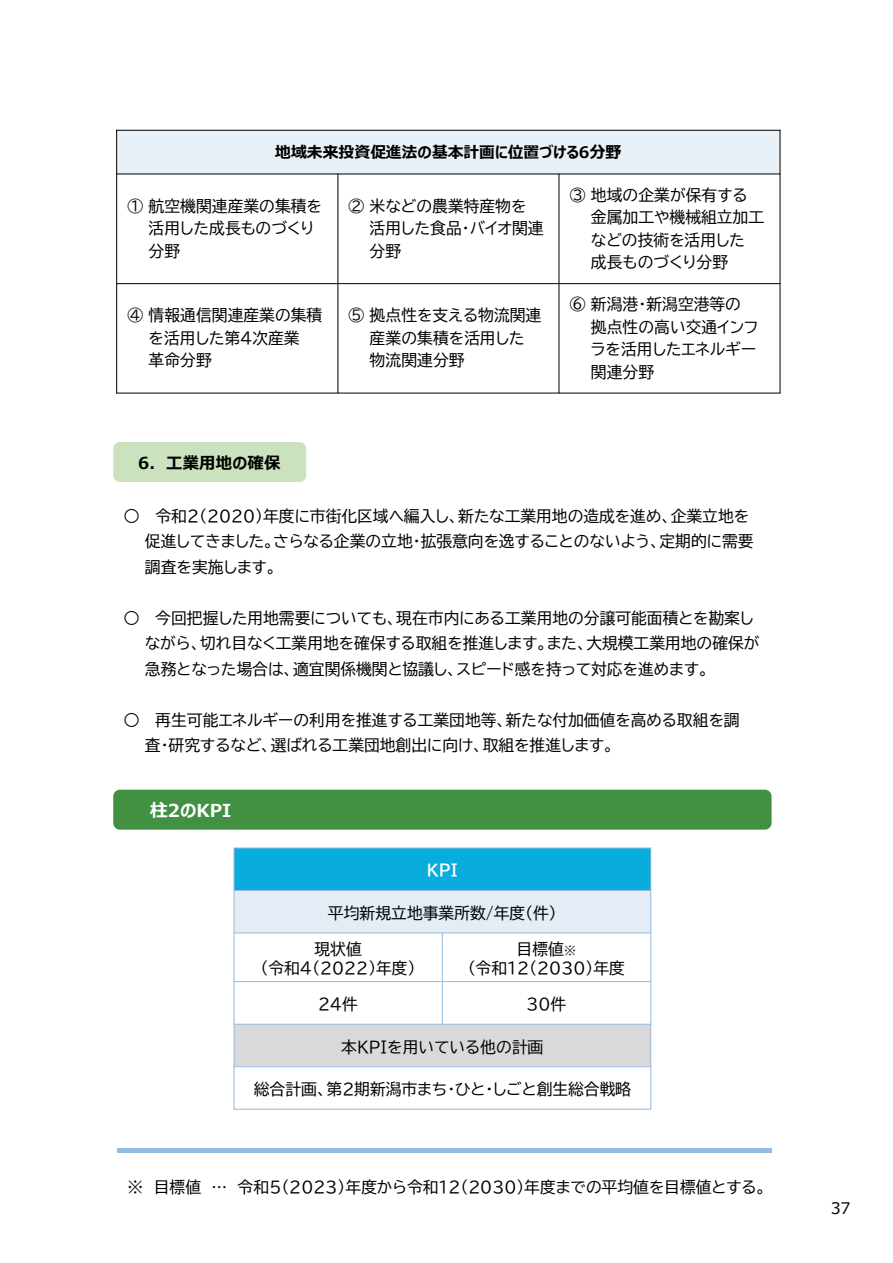
<style>
.page{position:relative;width:893px;height:1263px;background:#fff}
.page>*{position:absolute;margin:0;border:0;box-sizing:border-box;transform-origin:0 0}
.t1{font:700 17.85px "Meiryo UI";color:#fff}
.t2{font:700 16.5px "Meiryo UI";letter-spacing:.015em;color:#000}
.t3{font:15.9px "Meiryo";color:#000}
.t4{font:15.75px/22.5px "BIZ UDP Gothic";letter-spacing:.005em;color:#000}
.t5{font:700 15.75px "Meiryo UI";letter-spacing:.005em;color:#000}
.t6{font:15.75px "BIZ UDP Gothic Bold";color:#fff}
.s1{font-size:12px}
</style>
<div class="page">
<div style="left:117px;top:130px;width:663px;height:44px;background:#e7f1f7"></div>
<hr style="left:338px;top:174px;width:1px;height:219px;background:#000">
<hr style="left:559px;top:174px;width:1px;height:219px;background:#000">
<hr style="left:116px;top:174px;width:664px;height:1px;background:#000">
<hr style="left:116px;top:283px;width:664px;height:1px;background:#000">
<hr style="left:116px;top:130px;width:1px;height:263px;background:#000">
<hr style="left:780px;top:130px;width:1px;height:263px;background:#000">
<hr style="left:116px;top:130px;width:664px;height:1px;background:#000">
<hr style="left:116px;top:393px;width:664px;height:1px;background:#000">
<div style="left:113px;top:442px;width:193px;height:40px;background:#cae2bd;border-radius:7px"></div>
<div style="left:234px;top:848px;width:417px;height:42px;background:#08acdd"></div>
<div style="left:234px;top:890px;width:417px;height:43px;background:#e4ecf5"></div>
<div style="left:234px;top:1024px;width:417px;height:43px;background:#d9d9d9"></div>
<hr style="left:442px;top:932px;width:1px;height:92px;background:#94bbe0">
<hr style="left:234px;top:890px;width:417px;height:1px;background:#94bbe0">
<hr style="left:234px;top:932px;width:417px;height:1px;background:#94bbe0">
<hr style="left:234px;top:981px;width:417px;height:1px;background:#94bbe0">
<hr style="left:234px;top:1024px;width:417px;height:1px;background:#94bbe0">
<hr style="left:234px;top:1066px;width:417px;height:1px;background:#94bbe0">
<hr style="left:234px;top:848px;width:1px;height:261px;background:#94bbe0">
<hr style="left:650px;top:848px;width:1px;height:261px;background:#94bbe0">
<hr style="left:234px;top:848px;width:417px;height:1px;background:#94bbe0">
<hr style="left:234px;top:1109px;width:417px;height:1px;background:#94bbe0">
<div style="left:113px;top:790px;width:659px;height:40px;background:#429042;border-radius:7px"></div>
<div style="left:117px;top:1148px;width:655px;height:5px;background:#94bbe0"></div>
<p class="t5" style="left:275px;top:141px;width:347px">地域未来投資促進法の基本計画に位置づける6分野</p>
<p class="t4" style="left:149px;top:195px;width:175px;text-indent:-21px">① 航空機関連産業の集積を活用した成長ものづくり分野</p>
<p class="t4" style="left:370px;top:195px;width:175px;text-indent:-21px">② 米などの農業特産物を活用した食品・バイオ関連分野</p>
<p class="t4" style="left:591px;top:183px;width:175px;text-indent:-21px">③ 地域の企業が保有する金属加工や機械組立加工などの技術を活用した成長ものづくり分野</p>
<p class="t4" style="left:149px;top:304px;width:175px;text-indent:-21px">④ 情報通信関連産業の集積を活用した第4次産業<br>革命分野</p>
<p class="t4" style="left:370px;top:304px;width:173px;text-indent:-21px">⑤ 拠点性を支える物流関連産業の集積を活用した物流関連分野</p>
<p class="t4" style="left:591px;top:293px;width:169px;text-indent:-21px">⑥ 新潟港・新潟空港等の拠点性の高い交通インフラを活用したエネルギー関連分野</p>
<p class="t2" style="left:138px;top:451px;width:144px">6. 工業用地の確保</p>
<p class="t4" style="left:145px;top:503px;width:610px;line-height:25.5px;text-indent:-21px">○ 令和2（２０２０）年度に市街化区域へ編入し、新たな工業用地の造成を進め、企業立地を促進してきました。さらなる企業の立地・拡張意向を逸することのないよう、定期的に需要調査を実施します。</p>
<p class="t4" style="left:145px;top:605px;width:616px;line-height:25.5px;text-indent:-21px">○ 今回把握した用地需要についても、現在市内にある工業用地の分譲可能面積とを勘案しながら、切れ目なく工業用地を確保する取組を推進します。また、大規模工業用地の確保が急務となった場合は、適宜関係機関と協議し、スピード感を持って対応を進めます。</p>
<p class="t4" style="left:145px;top:707px;width:596px;line-height:25.3px;text-indent:-21px">○ 再生可能エネルギーの利用を推進する工業団地等、新たな付加価値を高める取組を調査・研究するなど、選ばれる工業団地創出に向け、取組を推進します。</p>
<p class="t1" style="left:150px;top:798px;width:83px">柱2のKPI</p>
<p class="t6" style="left:427px;top:862px;width:33px">KPI</p>
<p class="t4" style="left:328px;top:901px;width:230px">平均新規立地事業所数/年度（件）</p>
<p class="t4" style="left:261px;top:939px;width:157px;line-height:18.9px;text-align:center">現状値<br>（令和4（2022）年度）</p>
<p class="t4" style="left:468px;top:939px;width:159px;line-height:18.9px;text-align:center">目標値<span class="s1">※<br></span>（令和12（2030）年度</p>
<p class="t4" style="left:318px;top:993px;width:41px">24件</p>
<p class="t4" style="left:526px;top:993px;width:41px">30件</p>
<p class="t4" style="left:341px;top:1035px;width:204px">本KPIを用いている他の計画</p>
<p class="t4" style="left:254px;top:1078px;width:379px">総合計画、第２期新潟市まち・ひと・しごと創生総合戦略</p>
<p class="t4" style="left:127px;top:1175px;width:640px">※ 目標値 … 令和５（２０２３）年度から令和１２（２０３０）年度までの平均値を目標値とする。</p>
<p class="t3" style="left:831px;top:1199px;width:21px">37</p>
</div>
